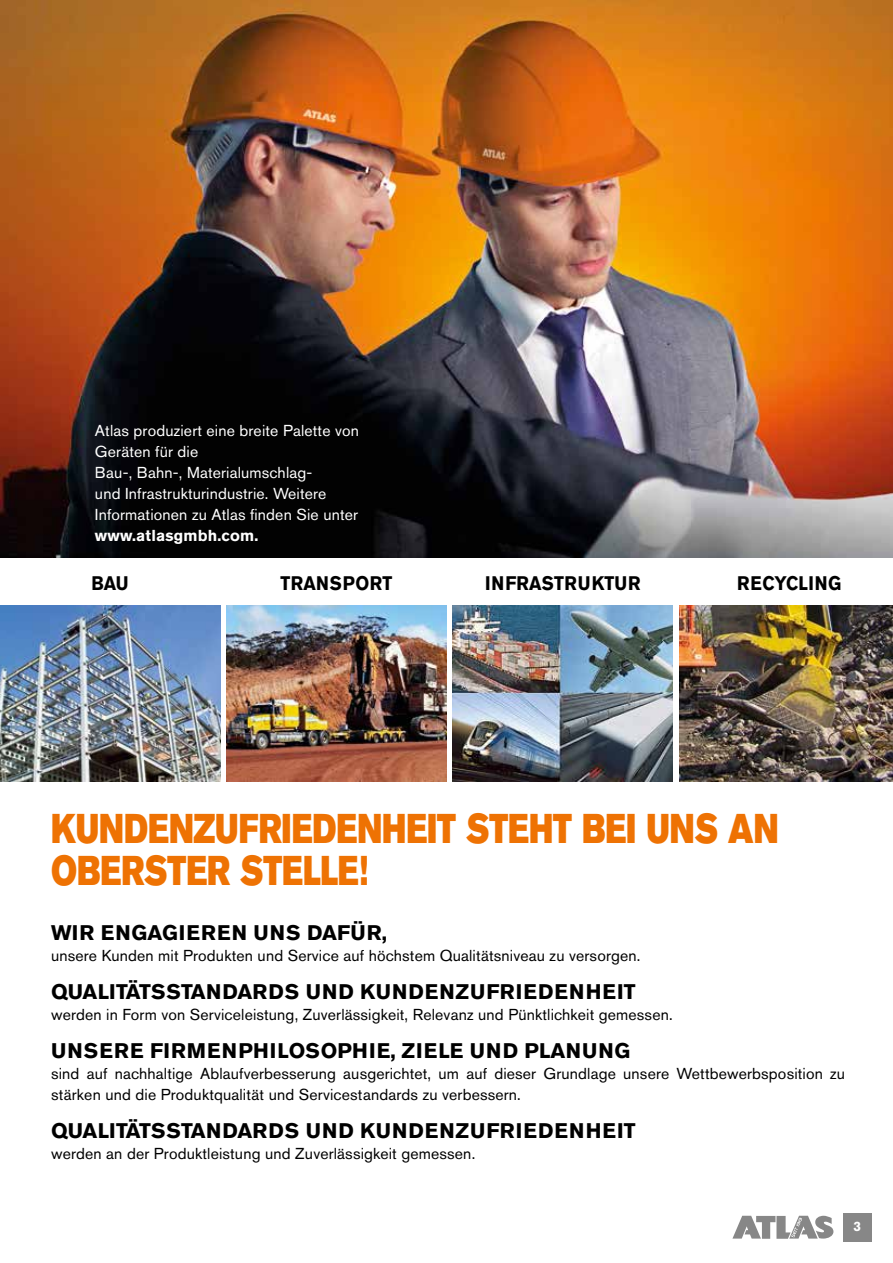
<style>
.page{position:relative;width:893px;height:1263px;background:#fff}
.page>*{position:absolute;margin:0;border:0;box-sizing:border-box;transform-origin:0 0}
.t1{font:41.25px/42px "Akzidenz Grotesk BQ Super";color:#ee7203;scale:.78 1}
.t2{font:700 21px "Akzidenz Grotesk Pro";letter-spacing:.05em;color:#000}
.t3{font:700 19.5px "Akzidenz Grotesk Pro";letter-spacing:.015em;color:#000;scale:.9 1}
.t4{font:15.75px/21px "Akzidenz Grotesk Pro";letter-spacing:.01em;color:#000}
.t5{font:15.75px/21px "Akzidenz Grotesk Pro";letter-spacing:.01em;color:#fff}
.t6{font:700 15.75px "Akzidenz Grotesk Pro";letter-spacing:.01em;color:#fff}
.t7{font:700 13.5px "Akzidenz Grotesk Pro";color:#fff}
</style>
<div class="page">
<div style="left:843px;top:1213px;width:29px;height:29px;background:#878787"></div>
<svg style="left:732px;top:1216px;width:101px;height:23px"></svg>
<img style="left:0;top:0;width:893px;height:558px">
<img style="left:226px;top:606px;width:220px;height:175px">
<img style="left:0;top:606px;width:220px;height:175px">
<img style="left:453px;top:606px;width:220px;height:175px">
<img style="left:679px;top:606px;width:214px;height:175px">
<p class="t5" style="left:95px;top:420px;width:266px">Atlas produziert eine breite Palette von Geräten für die<br>Bau-, Bahn-, Materialumschlag-<br>und Infrastrukturindustrie. Weitere Informationen zu Atlas finden Sie unter</p>
<p class="t6" style="left:95px;top:525px;width:165px">www.atlasgmbh.com.</p>
<p class="t3" style="left:91px;top:571px;width:43px">BAU</p>
<p class="t3" style="left:281px;top:571px;width:126px">TRANSPORT</p>
<p class="t3" style="left:485px;top:571px;width:174px">INFRASTRUKTUR</p>
<p class="t3" style="left:737px;top:571px;width:117px">RECYCLING</p>
<h1 class="t1" style="left:51px;top:808px;width:934px">KUNDENZUFRIEDENHEIT STEHT BEI UNS AN<br>OBERSTER STELLE!</h1>
<h2 class="t2" style="left:51px;top:919px;width:338px">WIR ENGAGIEREN UNS DAFÜR,</h2>
<p class="t4" style="left:51px;top:945px;width:591px">unsere Kunden mit Produkten und Service auf höchstem Qualitätsniveau zu versorgen.</p>
<h2 class="t2" style="left:51px;top:978px;width:586px">QUALITÄTSSTANDARDS UND KUNDENZUFRIEDENHEIT</h2>
<p class="t4" style="left:51px;top:1004px;width:623px">werden in Form von Serviceleistung, Zuverlässigkeit, Relevanz und Pünktlichkeit gemessen.</p>
<h2 class="t2" style="left:51px;top:1037px;width:581px">UNSERE FIRMENPHILOSOPHIE, ZIELE UND PLANUNG</h2>
<p class="t4" style="left:51px;top:1063px;width:796px">sind auf nachhaltige Ablaufverbesserung ausgerichtet, um auf dieser Grundlage unsere Wettbewerbsposition zu stärken und die Produktqualität und Servicestandards zu verbessern.</p>
<h2 class="t2" style="left:51px;top:1117px;width:586px">QUALITÄTSSTANDARDS UND KUNDENZUFRIEDENHEIT</h2>
<p class="t4" style="left:51px;top:1143px;width:426px">werden an der Produktleistung und Zuverlässigkeit gemessen.</p>
<p class="t7" style="left:854px;top:1218px;width:9px">3</p>
</div>
